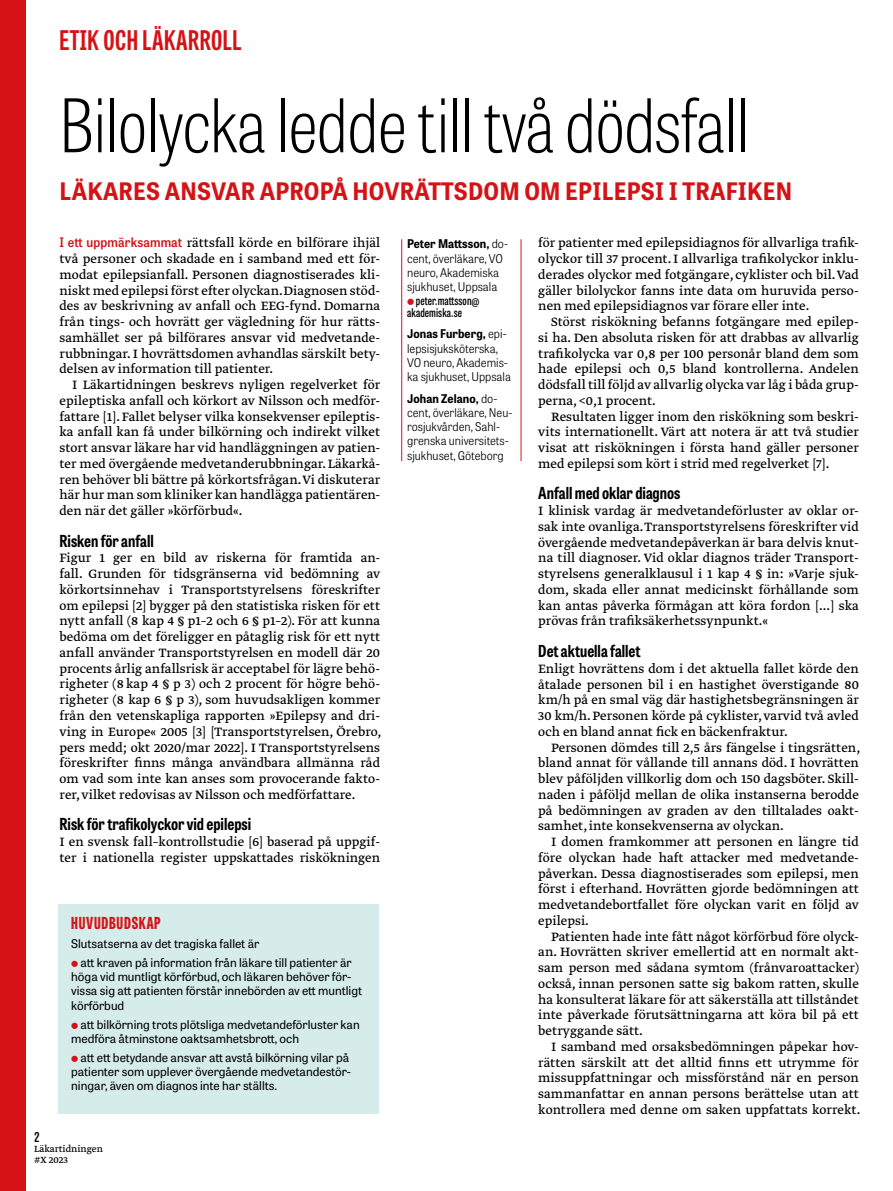
<style>
.page{position:relative;width:893px;height:1191px;background:#fff}
.page>*{position:absolute;margin:0;border:0;box-sizing:border-box;transform-origin:0 0}
.t1{font:100 73.5px "Tablet Gothic Condensed";letter-spacing:-.005em;color:#000}
.t2{font:700 27px "Tablet Gothic Compressed";letter-spacing:.02em;color:#d51317}
.t3{font:700 24px "Tablet Gothic Narrow";letter-spacing:.01em;color:#d51317}
.t4{font:700 16.5px "Tablet Gothic Condensed";color:#000}
.t5{font:800 16.5px "Tablet Gothic Compressed";letter-spacing:.045em;color:#d51317}
.t6{font:14.25px/15.8px "Greta Text Pro Regular Min";color:#000;text-align:justify}
.t7{font:600 13.5px "Tablet Gothic Condensed";color:#000}
.t8{font:12px/14.4px "Tablet Gothic";color:#000}
.t9{font:300 12px/14.2px "Tablet Gothic Narrow";color:#000}
.t10{font:600 12px/12px "Tablet Gothic Compressed";letter-spacing:.01em;color:#000}
.t11{font:10.5px/10.5px "Greta Text Pro";color:#000}
.s1{font-family:"Tablet Gothic Narrow";font-weight:600;font-size:13.05px;color:#d51317}
.s2{font-weight:700}
</style>
<div class="page">
<div style="left:0;top:0;width:26px;height:1191px;background:#d51317"></div>
<div style="left:58px;top:904px;width:321px;height:209px;background:#d5eceb"></div>
<hr style="left:521px;top:239px;width:1px;height:222px;background:#d51317">
<hr style="left:401px;top:239px;width:1px;height:222px;background:#d51317">
<h2 class="t2" style="left:60px;top:22px;width:183px">ETIK OCH LÄKARROLL</h2>
<h1 class="t1" style="left:60px;top:77px;width:691px">Bilolycka ledde till två dödsfall</h1>
<h3 class="t3" style="left:60px;top:174px;width:734px">LÄKARES ANSVAR APROPÅ HOVRÄTTSDOM OM EPILEPSI I TRAFIKEN</h3>
<p class="t6" style="left:60px;top:236px;width:322px"><span class="s1">I ett uppmärksammat</span> rättsfall körde en bilförare ihjäl två personer och skadade en i samband med ett för&shy;modat epilepsianfall. Personen diagnostiserades kli&shy;niskt med epilepsi först efter olyckan.Diagnosen stöd&shy;des av beskrivning av anfall och EEG-fynd. Domarna från tings- och hovrätt ger vägledning för hur rätts&shy;samhället ser på bilförares ansvar vid medvetande&shy;rubbningar. I hovrättsdomen avhandlas särskilt bety&shy;delsen av information till patienter.</p>
<p class="t6" style="left:60px;top:377px;width:322px;text-indent:13px">I Läkartidningen beskrevs nyligen regelverket för epileptiska anfall och körkort av Nilsson och medför&shy;fattare [1]. Fallet belyser vilka konsekvenser epileptis&shy;ka anfall kan få under bilkörning och indirekt vilket stort ansvar läkare har vid handläggningen av patien&shy;ter med övergående medvetanderubbningar. Läkarkå&shy;ren behöver bli bättre på körkortsfrågan. Vi diskuterar här hur man som kliniker kan handlägga patientären&shy;den när det gäller »körförbud«.</p>
<p class="t4" style="left:60px;top:529px;width:96px">Risken för anfall</p>
<p class="t6" style="left:60px;top:551px;width:324px">Figur 1 ger en bild av riskerna för framtida an&shy;fall. Grunden för tidsgränserna vid bedömning av körkortsinnehav i Transportstyrelsens föreskrifter om epilepsi [2] bygger på den statistiska risken för ett nytt anfall (8 kap 4 § p1–2 och 6 § p1–2). För att kunna bedöma om det föreligger en påtaglig risk för ett nytt anfall använder Transportstyrelsen en modell där 20 procents årlig anfallsrisk är acceptabel för lägre behö&shy;righeter (8 kap 4 § p 3) och 2 procent för högre behö&shy;righeter (8 kap 6 § p 3), som huvudsakligen kommer från den vetenskapliga rapporten »Epilepsy and dri&shy;ving in Europe« 2005 [3] [Transportstyrelsen, Örebro, pers medd; okt 2020/mar 2022]. I Transportstyrelsens föreskrifter finns många användbara allmänna råd om vad som inte kan anses som provocerande fakto&shy;rer, vilket redovisas av Nilsson och medförfattare.</p>
<p class="t4" style="left:60px;top:813px;width:193px">Risk för trafikolyckor vid epilepsi</p>
<p class="t6" style="left:60px;top:834px;width:322px">I en svensk fall–kontrollstudie [6] baserad på uppgif&shy;ter i nationella register uppskattades riskökningen</p>
<p class="t5" style="left:71px;top:911px;width:91px">HUVUDBUDSKAP</p>
<p class="t8" style="left:81px;top:933px;width:273px;line-height:18.6px;text-indent:-9px">Slutsatserna av det tragiska fallet är<br>att kraven på information från läkare till patienter är</p>
<p class="t8" style="left:71px;top:969px;width:292px">höga vid muntligt körförbud, och läkaren behöver för&shy;vissa sig att patienten förstår innebörden av ett muntligt körförbud</p>
<p class="t8" style="left:71px;top:1016px;width:290px;text-indent:9px">att bilkörning trots plötsliga medvetandeförluster kan medföra åtminstone oaktsamhetsbrott, och</p>
<p class="t8" style="left:71px;top:1049px;width:281px;text-indent:9px">att ett betydande ansvar att avstå bilkörning vilar på patienter som upplever övergående medvetandestör&shy;ningar, även om diagnos inte har ställts.</p>
<p class="t7" style="left:34px;top:1127px;width:7px">2</p>
<p class="t11" style="left:34px;top:1144px;width:70px">Läkartidningen #X 2023</p>
<p class="t9" style="left:407px;top:236px;width:102px"><span class="s2">Peter Mattsson,</span> do&shy;cent, överläkare, VO neuro, Akademiska sjukhuset, Uppsala</p>
<p class="t10" style="left:407px;top:294px;width:74px;text-indent:9px">peter.mattsson@ akademiska.se</p>
<p class="t9" style="left:407px;top:326px;width:105px"><span class="s2">Jonas Furberg,</span> epi&shy;lepsisjuksköterska,<br>VO neuro, Akademis&shy;ka sjukhuset, Uppsala</p>
<p class="t9" style="left:407px;top:390px;width:107px"><span class="s2">Johan Zelano,</span> do&shy;cent, överläkare, Neu&shy;rosjukvården, Sahl&shy;grenska universitets&shy;sjukhuset, Göteborg</p>
<p class="t6" style="left:538px;top:236px;width:322px">för patienter med epilepsidiagnos för allvarliga trafik&shy;olyckor till 37 procent. I allvarliga trafikolyckor inklu&shy;derades olyckor med fotgängare, cyklister och bil. Vad gäller bilolyckor fanns inte data om huruvida perso&shy;nen med epilepsidiagnos var förare eller inte.</p>
<p class="t6" style="left:538px;top:314px;width:322px;text-indent:13px">Störst riskökning befanns fotgängare med epilep&shy;si ha. Den absoluta risken för att drabbas av allvarlig trafikolycka var 0,8 per 100 personår bland dem som hade epilepsi och 0,5 bland kontrollerna. Andelen dödsfall till följd av allvarlig olycka var låg i båda grup&shy;perna, &lt;0,1 procent.</p>
<p class="t6" style="left:538px;top:409px;width:322px;text-indent:13px">Resultaten ligger inom den riskökning som beskri&shy;vits internationellt. Värt att notera är att två studier visat att riskökningen i första hand gäller personer med epilepsi som kört i strid med regelverket [7].</p>
<p class="t4" style="left:538px;top:482px;width:144px">Anfall med oklar diagnos</p>
<p class="t6" style="left:538px;top:503px;width:322px">I klinisk vardag är medvetandeförluster av oklar or&shy;sak inte ovanliga. Transportstyrelsens föreskrifter vid övergående medvetandepåverkan är bara delvis knut&shy;na till diagnoser. Vid oklar diagnos träder Transport&shy;styrelsens generalklausul i 1 kap 4 § in: »Varje sjuk&shy;dom, skada eller annat medicinskt förhållande som kan antas påverka förmågan att köra fordon [...] ska prövas från trafiksäkerhetssynpunkt.«</p>
<p class="t4" style="left:538px;top:639px;width:104px">Det aktuella fallet</p>
<p class="t6" style="left:538px;top:661px;width:322px">Enligt hovrättens dom i det aktuella fallet körde den åtalade personen bil i en hastighet överstigande 80 km/h på en smal väg där hastighetsbegränsningen är 30 km/h. Personen körde på cyklister, varvid två avled och en bland annat fick en bäckenfraktur.</p>
<p class="t6" style="left:538px;top:740px;width:324px;text-indent:13px">Personen dömdes till 2,5 års fängelse i tingsrätten, bland annat för vållande till annans död. I hovrätten blev påföljden villkorlig dom och 150 dagsböter. Skill&shy;naden i påföljd mellan de olika instanserna berodde på bedömningen av graden av den tilltalades oakt&shy;samhet, inte konsekvenserna av olyckan.</p>
<p class="t6" style="left:538px;top:834px;width:322px;text-indent:13px">I domen framkommer att personen en längre tid före olyckan hade haft attacker med medvetande&shy;påverkan. Dessa diagnostiserades som epilepsi, men först i efterhand. Hovrätten gjorde bedömningen att medvetandebortfallet före olyckan varit en följd av epilepsi.</p>
<p class="t6" style="left:538px;top:929px;width:322px;text-indent:13px">Patienten hade inte fått något körförbud före olyck&shy;an. Hovrätten skriver emellertid att en normalt akt&shy;sam person med sådana symtom (frånvaroattacker) också, innan personen satte sig bakom ratten, skulle ha konsulterat läkare för att säkerställa att tillståndet inte påverkade förutsättningarna att köra bil på ett betryggande sätt.</p>
<p class="t6" style="left:538px;top:1039px;width:324px;text-indent:13px">I samband med orsaksbedömningen påpekar hov&shy;rätten särskilt att det alltid finns ett utrymme för missuppfattningar och missförstånd när en person sammanfattar en annan persons berättelse utan att kontrollera med denne om saken uppfattats korrekt.</p>
</div>
